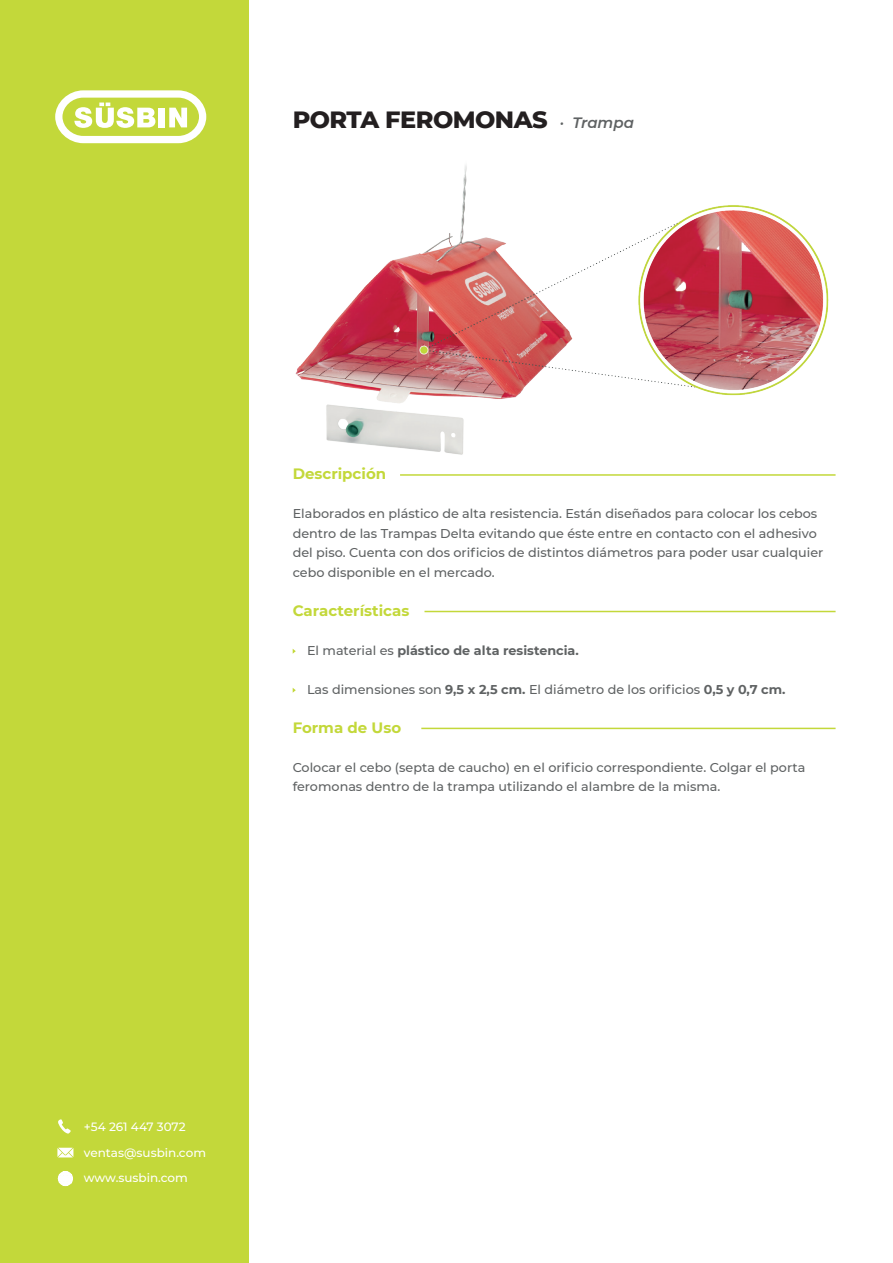
<style>
.page{position:relative;width:893px;height:1263px;background:#fff}
.page>*{position:absolute;margin:0;border:0;box-sizing:border-box;transform-origin:0 0}
.t1{font:800 24px "Montserrat";letter-spacing:-.02em;color:#231f20}
.t2{font:700 15px "Montserrat";color:#c3d83a}
.t3{font:italic 600 15px "Montserrat";color:#5f6263}
.t4{font:500 12.75px/19.5px "Montserrat";color:#5f6263}
.t5{font:700 12.75px "Montserrat";color:#5f6263}
.t6{font:500 12px/26.2px "Montserrat";color:#fff}
.s1{font-weight:500}
.s2{font-weight:700}
</style>
<div class="page">
<div style="left:0;top:0;width:248px;height:1263px;background:#c3d83a"></div>
<svg style="left:55px;top:90px;width:151px;height:53px"></svg>
<svg style="left:58px;top:1119px;width:13px;height:14px"></svg>
<svg style="left:57px;top:1148px;width:16px;height:9px"></svg>
<svg style="left:58px;top:1171px;width:15px;height:14px"></svg>
<hr style="left:400px;top:474px;width:436px;height:2px;background:#c3d83a">
<hr style="left:424px;top:611px;width:412px;height:1px;background:#c3d83a">
<hr style="left:421px;top:728px;width:415px;height:1px;background:#c3d83a">
<img style="left:295px;top:165px;width:534px;height:290px">
<h1 class="t1" style="left:293px;top:102px;width:256px">PORTA FEROMONAS</h1>
<p class="t3" style="left:560px;top:112px;width:76px">· Trampa</p>
<p class="t2" style="left:293px;top:463px;width:95px">Descripción</p>
<p class="t4" style="left:293px;top:504px;width:532px">Elaborados en plástico de alta resistencia. Están diseñados para colocar los cebos dentro de las Trampas Delta evitando que éste entre en contacto con el adhesivo del piso. Cuenta con dos orificios de distintos diámetros para poder usar cualquier cebo disponible en el mercado.</p>
<p class="t2" style="left:293px;top:600px;width:118px">Características</p>
<p class="t5" style="left:307px;top:641px;width:273px"><span class="s1">El material es</span> plástico de alta resistencia.</p>
<p class="t4" style="left:307px;top:679px;width:480px">Las dimensiones son <span class="s2">9,5 x 2,5 cm.</span> El diámetro de los orificios <span class="s2">0,5 y 0,7 cm.</span></p>
<p class="t2" style="left:293px;top:717px;width:110px">Forma de Uso</p>
<p class="t4" style="left:293px;top:757px;width:514px">Colocar el cebo (septa de caucho) en el orificio correspondiente. Colgar el porta feromonas dentro de la trampa utilizando el alambre de la misma.</p>
<p class="t6" style="left:84px;top:1113px;width:124px">+54 261 447 3072 ventas@susbin.com</p>
<p class="t6" style="left:84px;top:1164px;width:105px">www.susbin.com</p>
</div>
